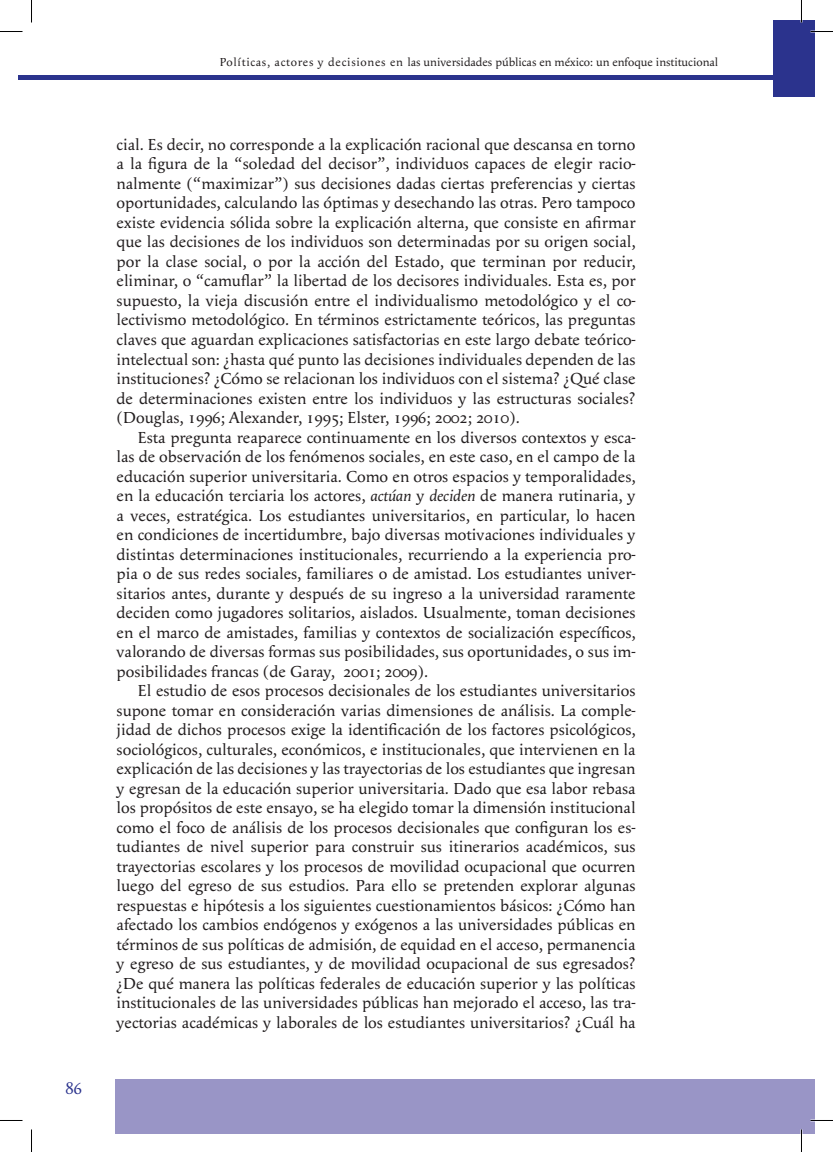
<style>
.page{position:relative;width:833px;height:1152px;background:#fff}
.page>*{position:absolute;margin:0;border:0;box-sizing:border-box;transform-origin:0 0}
.t1{font:16.5px/19.5px "Apolline";color:#231f20;text-align:justify}
.t2{font:16.5px "Apolline";color:#2b338d}
.t3{font:12px "Apolline";color:#231f20}
.s1{font-style:italic}
</style>
<div class="page">
<div style="left:772px;top:20px;width:29px;height:76px;background:#2b338d"></div>
<div style="left:801px;top:20px;width:13px;height:76px;background:#2b338d"></div>
<div style="left:801px;top:1079px;width:13px;height:54px;background:#9995c6"></div>
<div style="left:115px;top:1079px;width:686px;height:54px;background:#9995c6"></div>
<hr style="left:19px;top:75px;width:755px;height:4px;background:#2b338d">
<hr style="left:810px;top:1119px;width:23px;height:2px;background:#fff">
<hr style="left:800px;top:0;width:2px;height:22px;background:#fff">
<hr style="left:800px;top:1129px;width:2px;height:22px;background:#fff">
<svg style="left:0;top:31px;width:22px;height:1px"></svg>
<svg style="left:810px;top:31px;width:23px;height:1px"></svg>
<svg style="left:0;top:1120px;width:22px;height:1px"></svg>
<svg style="left:810px;top:1120px;width:23px;height:1px"></svg>
<svg style="left:31px;top:0;width:1px;height:22px"></svg>
<svg style="left:31px;top:1129px;width:1px;height:22px"></svg>
<svg style="left:801px;top:0;width:1px;height:22px"></svg>
<svg style="left:801px;top:1129px;width:1px;height:22px"></svg>
<p class="t2" style="left:66px;top:1078px;width:18px">86</p>
<p class="t3" style="left:220px;top:55px;width:500px">Políticas, actores y decisiones en las universidades públicas en méxico: un enfoque institucional</p>
<p class="t1" style="left:117px;top:135px;width:520px">cial. Es decir, no corresponde a la explicación racional que descansa en torno a la figura de la “soledad del decisor”, individuos capaces de elegir racio&shy;nalmente (“maximizar”) sus decisiones dadas ciertas preferencias y ciertas oportunidades, calculando las óptimas y desechando las otras. Pero tampoco existe evidencia sólida sobre la explicación alterna, que consiste en afirmar que las decisiones de los individuos son determinadas por su origen social, por la clase social, o por la acción del Estado, que terminan por reducir, eliminar, o “camuflar” la libertad de los decisores individuales. Esta es, por supuesto, la vieja discusión entre el individualismo metodológico y el co&shy;lectivismo metodológico. En términos estrictamente teóricos, las preguntas claves que aguardan explicaciones satisfactorias en este largo debate teórico&shy;intelectual son: ¿hasta qué punto las decisiones individuales dependen de las instituciones? ¿Cómo se relacionan los individuos con el sistema? ¿Qué clase de determinaciones existen entre los individuos y las estructuras sociales? (Douglas, 1996; Alexander, 1995; Elster, 1996; 2002; 2010).</p>
<p class="t1" style="left:117px;top:427px;width:520px;text-indent:21px">Esta pregunta reaparece continuamente en los diversos contextos y esca&shy;las de observación de los fenómenos sociales, en este caso, en el campo de la educación superior universitaria. Como en otros espacios y temporalidades, en la educación terciaria los actores, <span class="s1">actúan</span> y <span class="s1">deciden</span> de manera rutinaria, y a veces, estratégica. Los estudiantes universitarios, en particular, lo hacen en condiciones de incertidumbre, bajo diversas motivaciones individuales y distintas determinaciones institucionales, recurriendo a la experiencia pro&shy;pia o de sus redes sociales, familiares o de amistad. Los estudiantes univer&shy;sitarios antes, durante y después de su ingreso a la universidad raramente deciden como jugadores solitarios, aislados. Usualmente, toman decisiones en el marco de amistades, familias y contextos de socialización específicos, valorando de diversas formas sus posibilidades, sus oportunidades, o sus im&shy;posibilidades francas (de Garay, 2001; 2009).</p>
<p class="t1" style="left:117px;top:681px;width:520px;text-indent:21px">El estudio de esos procesos decisionales de los estudiantes universitarios supone tomar en consideración varias dimensiones de análisis. La comple&shy;jidad de dichos procesos exige la identificación de los factores psicológicos, sociológicos, culturales, económicos, e institucionales, que intervienen en la explicación de las decisiones y las trayectorias de los estudiantes que ingresan y egresan de la educación superior universitaria. Dado que esa labor rebasa los propósitos de este ensayo, se ha elegido tomar la dimensión institucional como el foco de análisis de los procesos decisionales que configuran los es&shy;tudiantes de nivel superior para construir sus itinerarios académicos, sus trayectorias escolares y los procesos de movilidad ocupacional que ocurren luego del egreso de sus estudios. Para ello se pretenden explorar algunas respuestas e hipótesis a los siguientes cuestionamientos básicos: ¿Cómo han afectado los cambios endógenos y exógenos a las universidades públicas en términos de sus políticas de admisión, de equidad en el acceso, permanencia y egreso de sus estudiantes, y de movilidad ocupacional de sus egresados? ¿De qué manera las políticas federales de educación superior y las políticas institucionales de las universidades públicas han mejorado el acceso, las tra&shy;yectorias académicas y laborales de los estudiantes universitarios? ¿Cuál ha</p>
</div>
